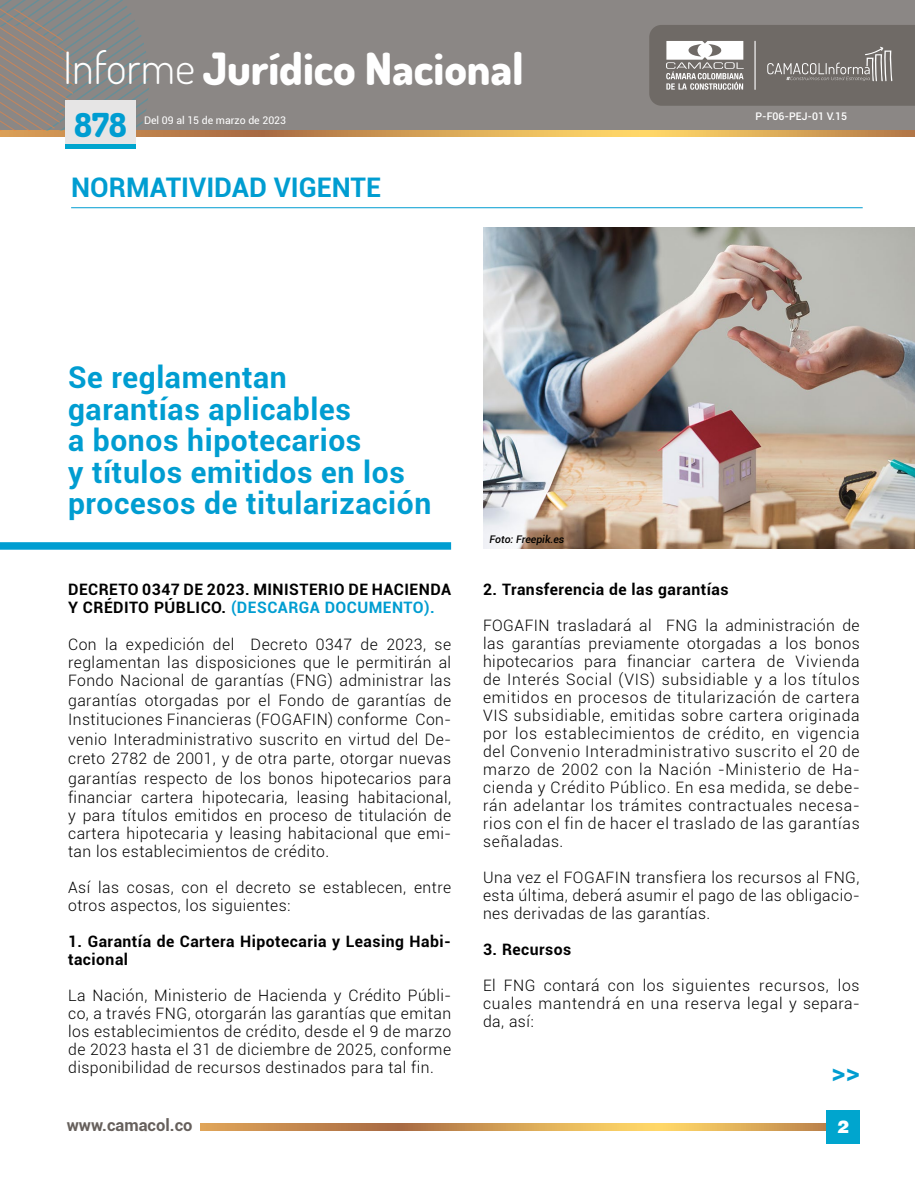
<style>
.page{position:relative;width:915px;height:1191px;background:#fff}
.page>*{position:absolute;margin:0;border:0;box-sizing:border-box;transform-origin:0 0}
.t1{font:800 44.4px "Dosis";color:#fff}
.t2{font:800 33px "Dosis";color:#009dd1}
.t3{font:700 30px/31.5px "Roboto";letter-spacing:.02em;color:#009dd1}
.t4{font:700 27px "Roboto";color:#009dd1}
.t5{font:900 19.5px "Helvetica";color:#fff}
.t6{font:700 16.5px "Roboto";color:#66605c}
.t7{font:300 15.75px/18px "Roboto";letter-spacing:.03em;color:#000;text-align:justify}
.t8{font:700 15.75px/18px "Roboto";letter-spacing:.03em;color:#000}
.t9{font:10.5px "Roboto";color:#fff}
.t10{font:500 10.5px "Roboto";color:#fff}
.t11{font:italic 500 10.5px "Roboto";color:#000}
.s1{font-weight:300}
.s2{color:#009dd1}
</style>
<div class="page">
<svg style="left:201px;top:1123px;width:624px;height:8px;background:#d39f55"></svg>
<div style="left:825px;top:1110px;width:34px;height:34px;background:#00a5ce"></div>
<div style="left:0;top:0;width:914px;height:130px;background:#8b8785"></div>
<svg style="left:0;top:130px;width:914px;height:6px;background:#d39f55"></svg>
<svg style="left:0;top:0;width:149px;height:130px"></svg>
<svg style="left:649px;top:25px;width:265px;height:81px;background:#7f7b77"></svg>
<hr style="left:754px;top:41px;width:1px;height:48px;background:#fff">
<div style="left:65px;top:144px;width:71px;height:5px;background:#00a5ce"></div>
<div style="left:65px;top:100px;width:71px;height:44px;background:#e6e5e5"></div>
<div style="left:0;top:542px;width:451px;height:7px;background:#009dd1"></div>
<hr style="left:71px;top:207px;width:791px;height:1px;background:#009dd1">
<img style="left:483px;top:227px;width:431px;height:322px">
<h1 class="t1" style="left:63px;top:40px;width:462px"><span class="s1">Informe</span> Jurídico Nacional</h1>
<h2 class="t2" style="left:74px;top:104px;width:54px">878</h2>
<p class="t9" style="left:144px;top:112px;width:143px">Del 09 al 15 de marzo de 2023</p>
<h3 class="t4" style="left:71px;top:168px;width:311px">NORMATIVIDAD VIGENTE</h3>
<h3 class="t3" style="left:68px;top:361px;width:364px">Se reglamentan<br>garantías aplicables<br>a bonos hipotecarios<br>y títulos emitidos en los procesos de titularización</h3>
<p class="t11" style="left:489px;top:532px;width:76px">Foto: Freepik.es</p>
<p class="t10" style="left:755px;top:108px;width:93px">P-F06-PEJ-01 V.15</p>
<p class="t8" style="left:68px;top:579px;width:384px">DECRETO 0347 DE 2023. MINISTERIO DE HACIENDA<br>Y CRÉDITO PÚBLICO. <span class="s2">(DESCARGA DOCUMENTO).</span></p>
<p class="t7" style="left:68px;top:635px;width:384px">Con la expedición del Decreto 0347 de 2023, se reglamentan las disposiciones que le permitirán al Fondo Nacional de garantías (FNG) administrar las</p>
<p class="t7" style="left:68px;top:689px;width:384px;line-height:19.5px">garantías otorgadas por el Fondo de garantías de Instituciones Financieras (FOGAFIN) conforme Con&shy;venio Interadministrativo suscrito en virtud del De&shy;creto 2782 de 2001, y de otra parte, otorgar nuevas garantías respecto de los bonos hipotecarios para financiar cartera hipotecaria, leasing habitacional,</p>
<p class="t7" style="left:68px;top:806px;width:384px">y para títulos emitidos en proceso de titulación de cartera hipotecaria y leasing habitacional que emi&shy;tan los establecimientos de crédito.</p>
<p class="t7" style="left:68px;top:878px;width:384px">Así las cosas, con el decreto se establecen, entre otros aspectos, los siguientes:</p>
<p class="t8" style="left:68px;top:932px;width:384px">1. Garantía de Cartera Hipotecaria y Leasing Habi&shy;tacional</p>
<p class="t7" style="left:68px;top:986px;width:384px">La Nación, Ministerio de Hacienda y Crédito Públi&shy;co, a través FNG, otorgarán las garantías que emitan los establecimientos de crédito, desde el 9 de marzo de 2023 hasta el 31 de diciembre de 2025, conforme disponibilidad de recursos destinados para tal fin.</p>
<p class="t6" style="left:67px;top:1113px;width:127px">www.camacol.co</p>
<p class="t8" style="left:483px;top:579px;width:247px">2. Transferencia de las garantías</p>
<p class="t7" style="left:483px;top:615px;width:378px">FOGAFIN trasladará al FNG la administración de las garantías previamente otorgadas a los bonos hipotecarios para financiar cartera de Vivienda de Interés Social (VIS) subsidiable y a los títulos emitidos en procesos de titularización de cartera VIS subsidiable, emitidas sobre cartera originada por los establecimientos de crédito, en vigencia del Convenio Interadministrativo suscrito el 20 de marzo de 2002 con la Nación -Ministerio de Ha&shy;cienda y Crédito Público. En esa medida, se debe&shy;rán adelantar los trámites contractuales necesa&shy;rios con el fin de hacer el traslado de las garantías señaladas.</p>
<p class="t7" style="left:483px;top:867px;width:378px">Una vez el FOGAFIN transfiera los recursos al FNG, esta última, deberá asumir el pago de las obligacio&shy;nes derivadas de las garantías.</p>
<p class="t8" style="left:483px;top:939px;width:90px">3. Recursos</p>
<p class="t7" style="left:483px;top:975px;width:378px">El FNG contará con los siguientes recursos, los cuales mantendrá en una reserva legal y separa&shy;da, así:</p>
<h3 class="t4" style="left:831px;top:1052px;width:30px">&gt;&gt;</h3>
<p class="t5" style="left:836px;top:1119px;width:13px">2</p>
</div>
